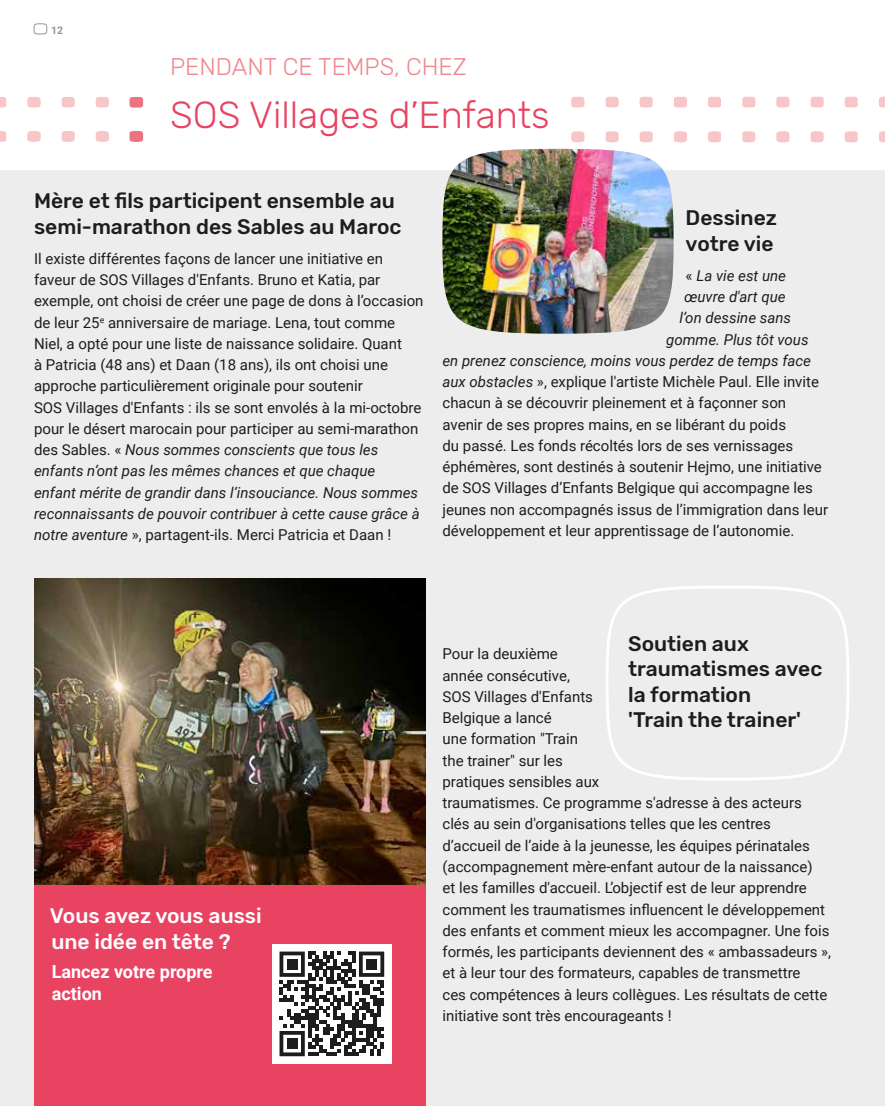
<style>
.page{position:relative;width:885px;height:1106px;background:#fff}
.page>*{position:absolute;margin:0;border:0;box-sizing:border-box;transform-origin:0 0}
.t1{font:300 37.5px "Rubik";color:#e94362}
.t2{font:300 24px "Rubik";color:#f0868e}
.t3{font:500 21px/25.5px "Rubik";color:#1d1d1b}
.t4{font:500 21px/25.5px "Rubik";color:#fff}
.t5{font:700 18px/21.3px "Roboto";color:#fff}
.t6{font:15px/21.3px "Roboto";color:#1d1d1b}
.t7{font:italic 15px "Roboto";color:#1d1d1b}
.t8{font:700 10.5px "Roboto";color:#989797}
.s1{font-style:italic}
.s2{font-style:normal}
</style>
<div class="page">
<div style="left:0;top:170px;width:884px;height:936px;background:#ededed"></div>
<svg style="left:606px;top:586px;width:243px;height:194px"></svg>
<img style="left:0;top:97px;width:109px;height:45px">
<img style="left:561px;top:96px;width:323px;height:53px">
<img style="left:129px;top:97px;width:15px;height:45px">
<div style="left:34px;top:884px;width:391px;height:222px;background:#e94362"></div>
<img style="left:34px;top:578px;width:391px;height:306px">
<img style="left:442px;top:149px;width:231px;height:185px">
<div style="left:272px;top:944px;width:119px;height:119px;background:#fff"></div>
<svg style="left:279px;top:951px;width:105px;height:105px"></svg>
<div style="left:287px;top:958px;width:10px;height:11px;background:#1d1d1b"></div>
<div style="left:366px;top:958px;width:11px;height:11px;background:#1d1d1b"></div>
<div style="left:287px;top:1038px;width:10px;height:11px;background:#1d1d1b"></div>
<svg style="left:33px;top:23px;width:15px;height:12px"></svg>
<p class="t8" style="left:51px;top:23px;width:14px">12</p>
<h2 class="t2" style="left:170px;top:53px;width:298px">PENDANT CE TEMPS, CHEZ</h2>
<h1 class="t1" style="left:170px;top:94px;width:381px">SOS Villages d’Enfants</h1>
<h3 class="t3" style="left:34px;top:189px;width:369px">Mère et fils participent ensemble au semi-marathon des Sables au Maroc</h3>
<p class="t6" style="left:34px;top:247px;width:391px">Il existe différentes façons de lancer une initiative en faveur de SOS Villages d'Enfants. Bruno et Katia, par exemple, ont choisi de créer une page de dons à l’occasion de leur 25<sup>e</sup> anniversaire de mariage. Lena, tout comme Niel, a opté pour une liste de naissance solidaire. Quant<br>à Patricia (48 ans) et Daan (18 ans), ils ont choisi une approche particulièrement originale pour soutenir<br>SOS Villages d'Enfants : ils se sont envolés à la mi-octobre pour le désert marocain pour participer au semi-marathon des Sables. « <span class="s1">Nous sommes conscients que tous les enfants n’ont pas les mêmes chances et que chaque<br>enfant mérite de grandir dans l’insouciance. Nous sommes reconnaissants de pouvoir contribuer à cette cause grâce à notre aventure</span> », partagent-ils. Merci Patricia et Daan !</p>
<h3 class="t3" style="left:685px;top:206px;width:93px">Dessinez votre vie</h3>
<p class="t7" style="left:685px;top:265px;width:102px"><span class="s2">«</span> La vie est une</p>
<p class="t7" style="left:684px;top:286px;width:103px">œuvre d'art que</p>
<p class="t7" style="left:679px;top:307px;width:113px">l’on dessine sans</p>
<p class="t7" style="left:666px;top:329px;width:144px">gomme. Plus tôt vous</p>
<p class="t7" style="left:442px;top:350px;width:370px">en prenez conscience, moins vous perdez de temps face</p>
<p class="t6" style="left:442px;top:370px;width:378px"><span class="s1">aux obstacles</span> », explique l'artiste Michèle Paul. Elle invite</p>
<p class="t6" style="left:442px;top:392px;width:345px">chacun à se découvrir pleinement et à façonner son</p>
<p class="t6" style="left:442px;top:413px;width:345px">avenir de ses propres mains, en se libérant du poids</p>
<p class="t6" style="left:442px;top:434px;width:352px">du passé. Les fonds récoltés lors de ses vernissages</p>
<p class="t6" style="left:442px;top:455px;width:381px">éphémères, sont destinés à soutenir Hejmo, une initiative</p>
<p class="t6" style="left:442px;top:477px;width:372px">de SOS Villages d’Enfants Belgique qui accompagne les</p>
<p class="t6" style="left:442px;top:498px;width:387px">jeunes non accompagnés issus de l’immigration dans leur</p>
<p class="t6" style="left:442px;top:519px;width:353px">développement et leur apprentissage de l’autonomie.</p>
<h3 class="t4" style="left:50px;top:903px;width:213px">Vous avez vous aussi une idée en tête ?</h3>
<p class="t5" style="left:52px;top:960px;width:162px">Lancez votre propre action</p>
<h3 class="t3" style="left:628px;top:631px;width:196px">Soutien aux traumatismes avec la formation<br>'Train the trainer'</h3>
<p class="t6" style="left:442px;top:643px;width:390px">Pour la deuxième<br>année consécutive,<br>SOS Villages d'Enfants<br>Belgique a lancé<br>une formation "Train<br>the trainer" sur les<br>pratiques sensibles aux<br>traumatismes. Ce programme s'adresse à des acteurs clés au sein d'organisations telles que les centres d’accueil de l’aide à la jeunesse, les équipes périnatales (accompagnement mère-enfant autour de la naissance)<br>et les familles d'accueil. L’objectif est de leur apprendre comment les traumatismes influencent le développement des enfants et comment mieux les accompagner. Une fois formés, les participants deviennent des « ambassadeurs », et à leur tour des formateurs, capables de transmettre<br>ces compétences à leurs collègues. Les résultats de cette initiative sont très encourageants !</p>
</div>
